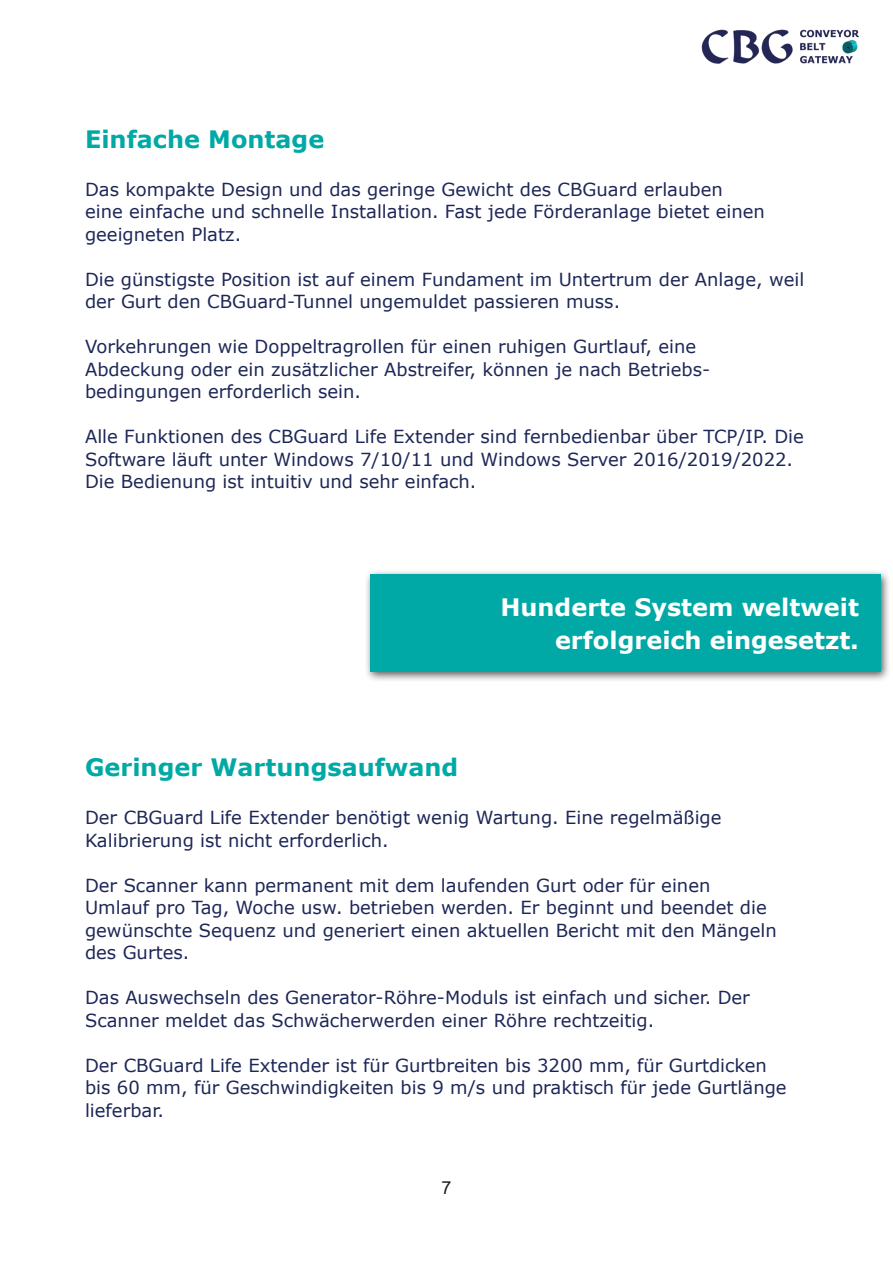
<style>
.page{position:relative;width:893px;height:1263px;background:#fff}
.page>*{position:absolute;margin:0;border:0;box-sizing:border-box;transform-origin:0 0}
.t1{font:700 24px "Verdana";color:#fff}
.t2{font:700 24px "Verdana";color:#00a9a5}
.t3{font:18px/22.5px "Verdana";color:#1d2757}
.t4{font:18px "Arial";color:#231f20}
</style>
<div class="page">
<img style="left:701px;top:29px;width:157px;height:34px">
<div style="left:365px;top:569px;width:526px;height:114px;background:#231f20;opacity:.75"></div>
<div style="left:370px;top:574px;width:510px;height:98px;background:#00a9a5"></div>
<p class="t2" style="left:85px;top:122px;width:241px">Einfache Montage</p>
<p class="t3" style="left:85px;top:178px;width:681px">Das kompakte Design und das geringe Gewicht des CBGuard erlauben eine einfache und schnelle Installation. Fast jede Förderanlage bietet einen geeigneten Platz.</p>
<p class="t3" style="left:85px;top:268px;width:721px">Die günstigste Position ist auf einem Fundament im Untertrum der Anlage, weil der Gurt den CBGuard-Tunnel ungemuldet passieren muss.</p>
<p class="t3" style="left:85px;top:335px;width:613px">Vorkehrungen wie Doppeltragrollen für einen ruhigen Gurtlauf, eine</p>
<p class="t3" style="left:85px;top:358px;width:627px">Abdeckung oder ein zusätzlicher Abstreifer, können je nach Betriebs&shy;bedingungen erforderlich sein.</p>
<p class="t3" style="left:85px;top:425px;width:720px">Alle Funktionen des CBGuard Life Extender sind fernbedienbar über TCP/IP. Die<br>Software läuft unter Windows 7/10/11 und Windows Server 2016/2019/2022.</p>
<p class="t3" style="left:85px;top:470px;width:393px">Die Bedienung ist intuitiv und sehr einfach.</p>
<p class="t1" style="left:500px;top:590px;width:360px">Hunderte System weltweit</p>
<p class="t1" style="left:555px;top:623px;width:305px">erfolgreich eingesetzt.</p>
<p class="t2" style="left:85px;top:751px;width:375px">Geringer Wartungsaufwand</p>
<p class="t3" style="left:85px;top:806px;width:638px">Der CBGuard Life Extender benötigt wenig Wartung. Eine regelmäßige<br>Kalibrierung ist nicht erforderlich.</p>
<p class="t3" style="left:85px;top:873px;width:693px">Der Scanner kann permanent mit dem laufenden Gurt oder für einen Umlauf pro Tag, Woche usw. betrieben werden. Er beginnt und beendet die gewünschte Sequenz und generiert einen aktuellen Bericht mit den Mängeln des Gurtes.</p>
<p class="t3" style="left:85px;top:986px;width:666px">Das Auswechseln des Generator-Röhre-Moduls ist einfach und sicher. Der<br>Scanner meldet das Schwächerwerden einer Röhre rechtzeitig.</p>
<p class="t3" style="left:85px;top:1053px;width:703px">Der CBGuard Life Extender ist für Gurtbreiten bis 3200 mm, für Gurtdicken bis 60 mm, für Geschwindigkeiten bis 9 m/s und praktisch für jede Gurtlänge lieferbar.</p>
<p class="t4" style="left:441px;top:1175px;width:12px">7</p>
</div>
